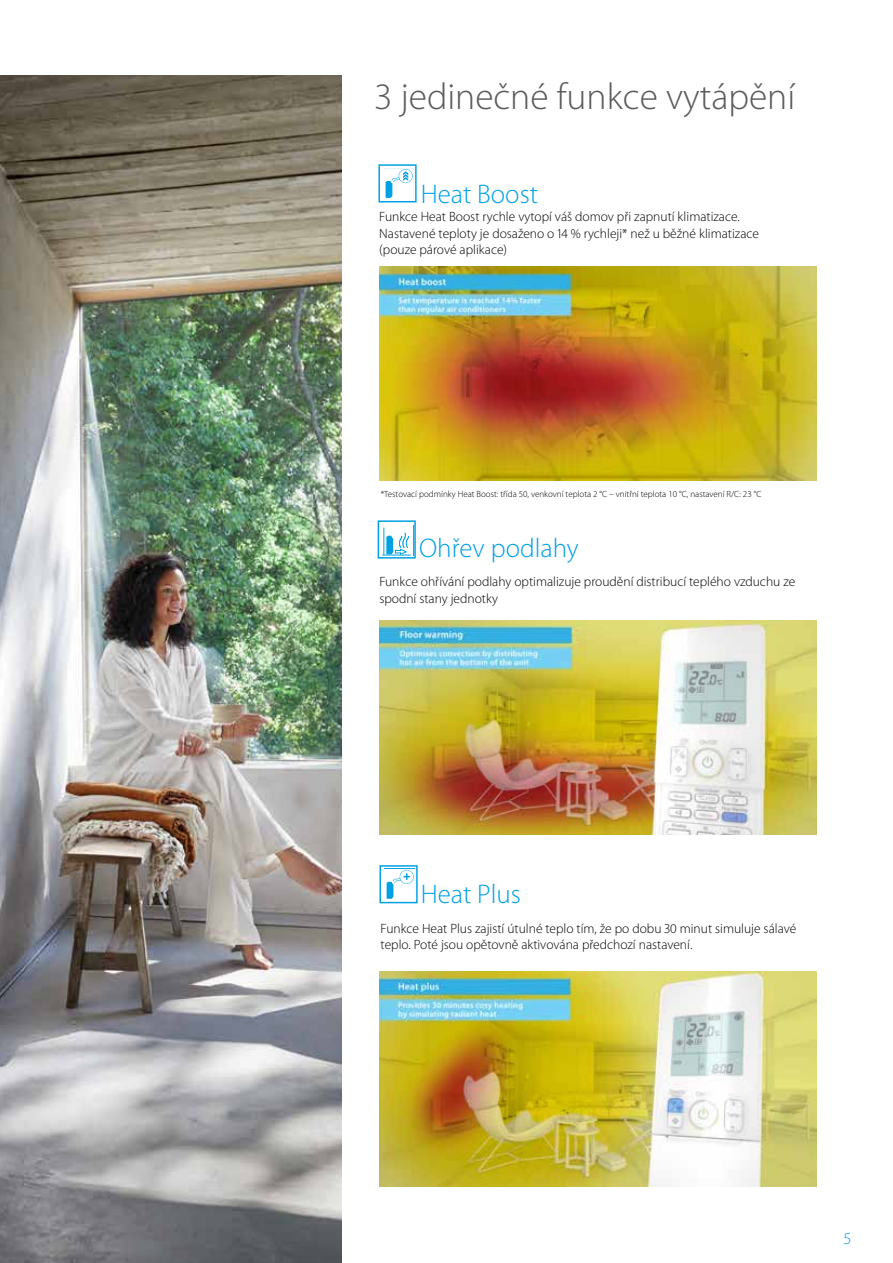
<style>
.page{position:relative;width:893px;height:1263px;background:#fff}
.page>*{position:absolute;margin:0;border:0;box-sizing:border-box;transform-origin:0 0}
.t1{font:300 37.5px "Myriad Pro";color:#5a5b5d}
.t2{font:300 27px "Myriad Pro";color:#00a1e4}
.t3{font:300 16.5px "Myriad Pro";color:#00a1e4}
.t4{font:300 13.5px/16.5px "Myriad Pro";color:#000}
.t5{font:300 9px "Myriad Pro";color:#000}
</style>
<div class="page">
<img style="left:0;top:76px;width:342px;height:1187px">
<div style="left:379px;top:865px;width:39px;height:38px;border:2px solid #00a1e4"></div>
<svg style="left:386px;top:869px;width:28px;height:30px"></svg>
<img style="left:379px;top:972px;width:437px;height:214px">
<div style="left:378px;top:164px;width:39px;height:38px;border:2px solid #00a1e4"></div>
<svg style="left:383px;top:168px;width:31px;height:31px"></svg>
<img style="left:379px;top:266px;width:437px;height:215px">
<div style="left:378px;top:520px;width:38px;height:39px;border:2px solid #00a1e4"></div>
<svg style="left:382px;top:527px;width:29px;height:29px"></svg>
<img style="left:379px;top:620px;width:437px;height:215px">
<h1 class="t1" style="left:374px;top:75px;width:422px">3 jedinečné funkce vytápění</h1>
<h2 class="t2" style="left:421px;top:179px;width:119px">Heat Boost</h2>
<p class="t4" style="left:379px;top:209px;width:381px">Funkce Heat Boost rychle vytopí váš domov při zapnutí klimatizace.<br>Nastavené teploty je dosaženo o 14 % rychleji* než u běžné klimatizace (pouze párové aplikace)</p>
<p class="t5" style="left:381px;top:489px;width:382px">*Testovací podmínky Heat Boost: třída 50, venkovní teplota 2 °C – vnitřní teplota 10 °C, nastavení R/C: 23 °C</p>
<h2 class="t2" style="left:419px;top:533px;width:161px">Ohřev podlahy</h2>
<p class="t4" style="left:379px;top:574px;width:417px">Funkce ohřívání podlahy optimalizuje proudění distribucí teplého vzduchu ze spodní stany jednotky</p>
<h2 class="t2" style="left:421px;top:879px;width:102px">Heat Plus</h2>
<p class="t4" style="left:381px;top:920px;width:417px">Funkce Heat Plus zajistí útulné teplo tím, že po dobu 30 minut simuluje sálavé teplo. Poté jsou opětovně aktivována předchozí nastavení.</p>
<p class="t3" style="left:843px;top:1230px;width:10px">5</p>
</div>
